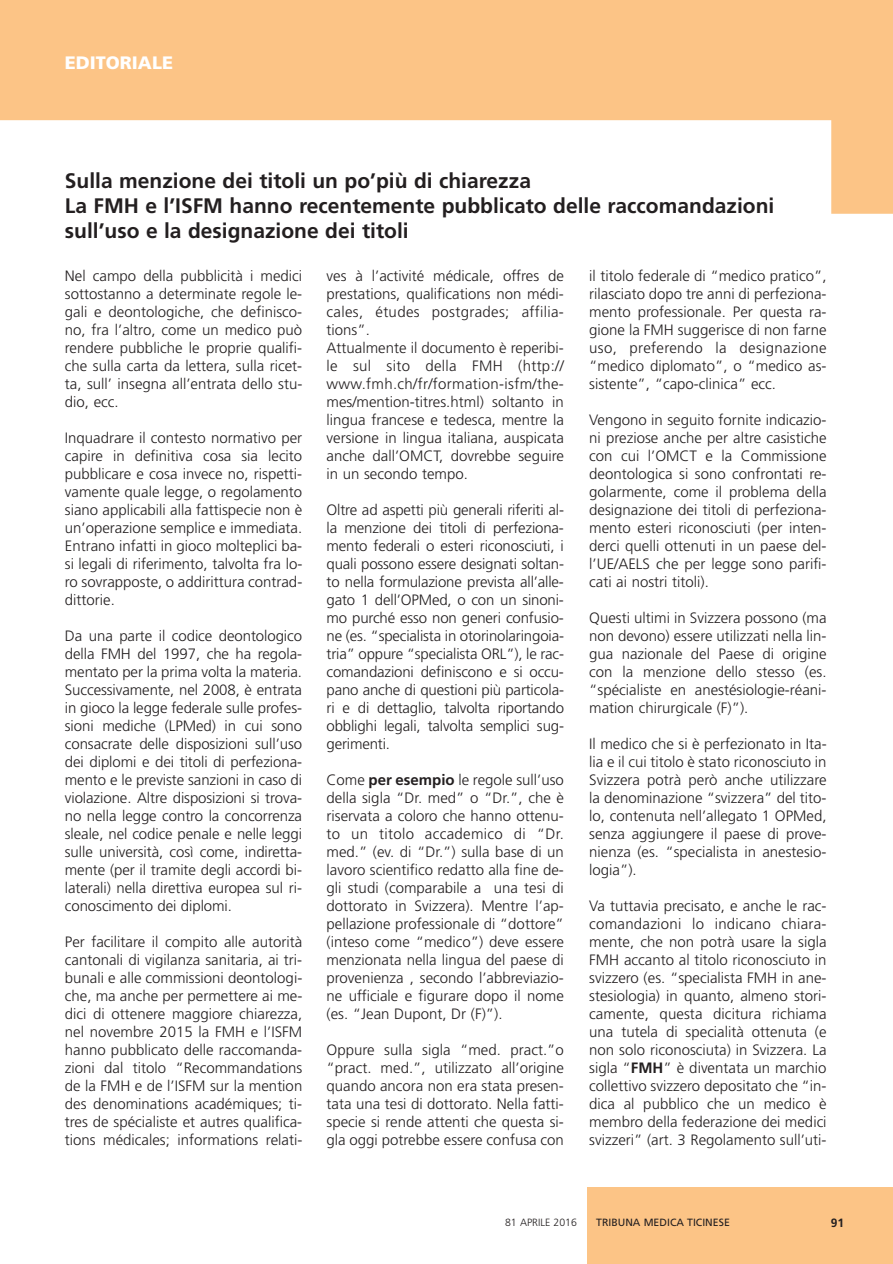
<style>
.page{position:relative;width:893px;height:1264px;background:#fff}
.page>*{position:absolute;margin:0;border:0;box-sizing:border-box;transform-origin:0 0}
.t1{font:700 21px/25.2px "Frutiger";color:#231f20}
.t2{font:900 18px "Frutiger";color:#fff}
.t3{font:300 15px/18px "Frutiger";color:#231f20;text-align:justify}
.t4{font:700 12px "Frutiger";color:#231f20}
.t5{font:10.5px "Frutiger";color:#231f20}
.t6{font:300 10.5px "Frutiger";color:#231f20}
.s1{font-weight:700}
</style>
<div class="page">
<svg style="left:0;top:0;width:893px;height:214px;fill:#fcc486"></svg>
<div style="left:586px;top:1187px;width:307px;height:77px;background:#fcc486"></div>
<div style="left:63px;top:170px;width:764px;height:81px;background:#fff"></div>
<p class="t2" style="left:65px;top:56px;width:110px">EDITORIALE</p>
<h1 class="t1" style="left:65px;top:169px;width:711px">Sulla menzione dei titoli un po’più di chiarezza<br>La FMH e l’ISFM hanno recentemente pubblicato delle raccomandazioni sull’uso e la designazione dei titoli</h1>
<p class="t3" style="left:65px;top:267px;width:239px">Nel campo della pubblicità i medici sottostanno a determinate regole le&shy;gali e deontologiche, che definisco&shy;no, fra l’altro, come un medico può rendere pubbliche le proprie qualifi&shy;che sulla carta da lettera, sulla ricet&shy;ta, sull’ insegna all’entrata dello stu&shy;dio, ecc.</p>
<p class="t3" style="left:65px;top:429px;width:239px">Inquadrare il contesto normativo per capire in definitiva cosa sia lecito pubblicare e cosa invece no, rispetti&shy;vamente quale legge, o regolamento siano applicabili alla fattispecie non è un’operazione semplice e immediata.<br>Entrano infatti in gioco molteplici ba&shy;si legali di riferimento, talvolta fra lo&shy;ro sovrapposte, o addirittura contrad&shy;dittorie.</p>
<p class="t3" style="left:65px;top:627px;width:239px">Da una parte il codice deontologico della FMH del 1997, che ha regola&shy;mentato per la prima volta la materia.<br>Successivamente, nel 2008, è entrata in gioco la legge federale sulle profes&shy;sioni mediche (LPMed) in cui sono consacrate delle disposizioni sull’uso dei diplomi e dei titoli di perfeziona&shy;mento e le previste sanzioni in caso di violazione. Altre disposizioni si trova&shy;no nella legge contro la concorrenza sleale, nel codice penale e nelle leggi sulle università, così come, indiretta&shy;mente (per il tramite degli accordi bi&shy;laterali) nella direttiva europea sul ri&shy;conoscimento dei diplomi.</p>
<p class="t3" style="left:65px;top:933px;width:239px">Per facilitare il compito alle autorità cantonali di vigilanza sanitaria, ai tri&shy;bunali e alle commissioni deontologi&shy;che, ma anche per permettere ai me&shy;dici di ottenere maggiore chiarezza, nel novembre 2015 la FMH e l’ISFM hanno pubblicato delle raccomanda&shy;zioni dal titolo “Recommandations de la FMH e de l’ISFM sur la mention des denominations académiques; ti&shy;tres de spécialiste et autres qualifica&shy;tions médicales; informations relati-</p>
<p class="t3" style="left:326px;top:267px;width:239px;text-align:left">ves à l’activité médicale, offres de prestations, qualifications non médi&shy;cales, études postgrades; affilia&shy;tions”.<br>Attualmente il documento è reperibi&shy;le sul sito della FMH (http:// www.fmh.ch/fr/formation-isfm/the&shy;mes/mention-titres.html) soltanto in lingua francese e tedesca, mentre la versione in lingua italiana, auspicata anche dall’OMCT, dovrebbe seguire in un secondo tempo.</p>
<p class="t3" style="left:326px;top:501px;width:239px">Oltre ad aspetti più generali riferiti al&shy;la menzione dei titoli di perfeziona&shy;mento federali o esteri riconosciuti, i quali possono essere designati soltan&shy;to nella formulazione prevista all’alle&shy;gato 1 dell’OPMed, o con un sinoni&shy;mo purché esso non generi confusio&shy;ne (es. “specialista in otorinolaringoia&shy;tria” oppure “specialista ORL”), le rac&shy;comandazioni definiscono e si occu&shy;pano anche di questioni più particola&shy;ri e di dettaglio, talvolta riportando obblighi legali, talvolta semplici sug&shy;gerimenti.</p>
<p class="t3" style="left:326px;top:771px;width:239px">Come <span class="s1">per esempio</span> le regole sull’uso della sigla “Dr. med” o “Dr.”, che è riservata a coloro che hanno ottenu&shy;to un titolo accademico di “Dr. med.” (ev. di “Dr.”) sulla base di un lavoro scientifico redatto alla fine de&shy;gli studi (comparabile a una tesi di dottorato in Svizzera). Mentre l’ap&shy;pellazione professionale di “dottore” (inteso come “medico”) deve essere menzionata nella lingua del paese di provenienza , secondo l’abbreviazio&shy;ne ufficiale e figurare dopo il nome (es. “Jean Dupont, Dr (F)”).</p>
<p class="t3" style="left:326px;top:1041px;width:239px">Oppure sulla sigla “med. pract.”o “pract. med.”, utilizzato all’origine quando ancora non era stata presen&shy;tata una tesi di dottorato. Nella fatti&shy;specie si rende attenti che questa si&shy;gla oggi potrebbe essere confusa con</p>
<p class="t3" style="left:589px;top:267px;width:239px">il titolo federale di “medico pratico”, rilasciato dopo tre anni di perfeziona&shy;mento professionale. Per questa ra&shy;gione la FMH suggerisce di non farne uso, preferendo la designazione “medico diplomato”, o “medico as&shy;sistente”, “capo-clinica” ecc.</p>
<p class="t3" style="left:589px;top:411px;width:239px">Vengono in seguito fornite indicazio&shy;ni preziose anche per altre casistiche con cui l’OMCT e la Commissione deontologica si sono confrontati re&shy;golarmente, come il problema della designazione dei titoli di perfeziona&shy;mento esteri riconosciuti (per inten&shy;derci quelli ottenuti in un paese del&shy;l’UE/AELS che per legge sono parifi&shy;cati ai nostri titoli).</p>
<p class="t3" style="left:589px;top:609px;width:239px">Questi ultimi in Svizzera possono (ma non devono) essere utilizzati nella lin&shy;gua nazionale del Paese di origine con la menzione dello stesso (es. “spécialiste en anestésiologie-réani&shy;mation chirurgicale (F)”).</p>
<p class="t3" style="left:589px;top:735px;width:239px">Il medico che si è perfezionato in Ita&shy;lia e il cui titolo è stato riconosciuto in Svizzera potrà però anche utilizzare la denominazione “svizzera” del tito&shy;lo, contenuta nell’allegato 1 OPMed, senza aggiungere il paese di prove&shy;nienza (es. “specialista in anestesio&shy;logia”).</p>
<p class="t3" style="left:589px;top:897px;width:239px">Va tuttavia precisato, e anche le rac&shy;comandazioni lo indicano chiara&shy;mente, che non potrà usare la sigla FMH accanto al titolo riconosciuto in svizzero (es. “specialista FMH in ane&shy;stesiologia) in quanto, almeno stori&shy;camente, questa dicitura richiama una tutela di specialità ottenuta (e non solo riconosciuta) in Svizzera. La sigla “<span class="s1">FMH</span>” è diventata un marchio collettivo svizzero depositato che “in&shy;dica al pubblico che un medico è membro della federazione dei medici svizzeri” (art. 3 Regolamento sull’uti-</p>
<p class="t6" style="left:505px;top:1218px;width:73px">81 APRILE 2016</p>
<p class="t5" style="left:596px;top:1218px;width:135px">TRIBUNA MEDICA TICINESE</p>
<p class="t4" style="left:831px;top:1218px;width:15px">91</p>
</div>
